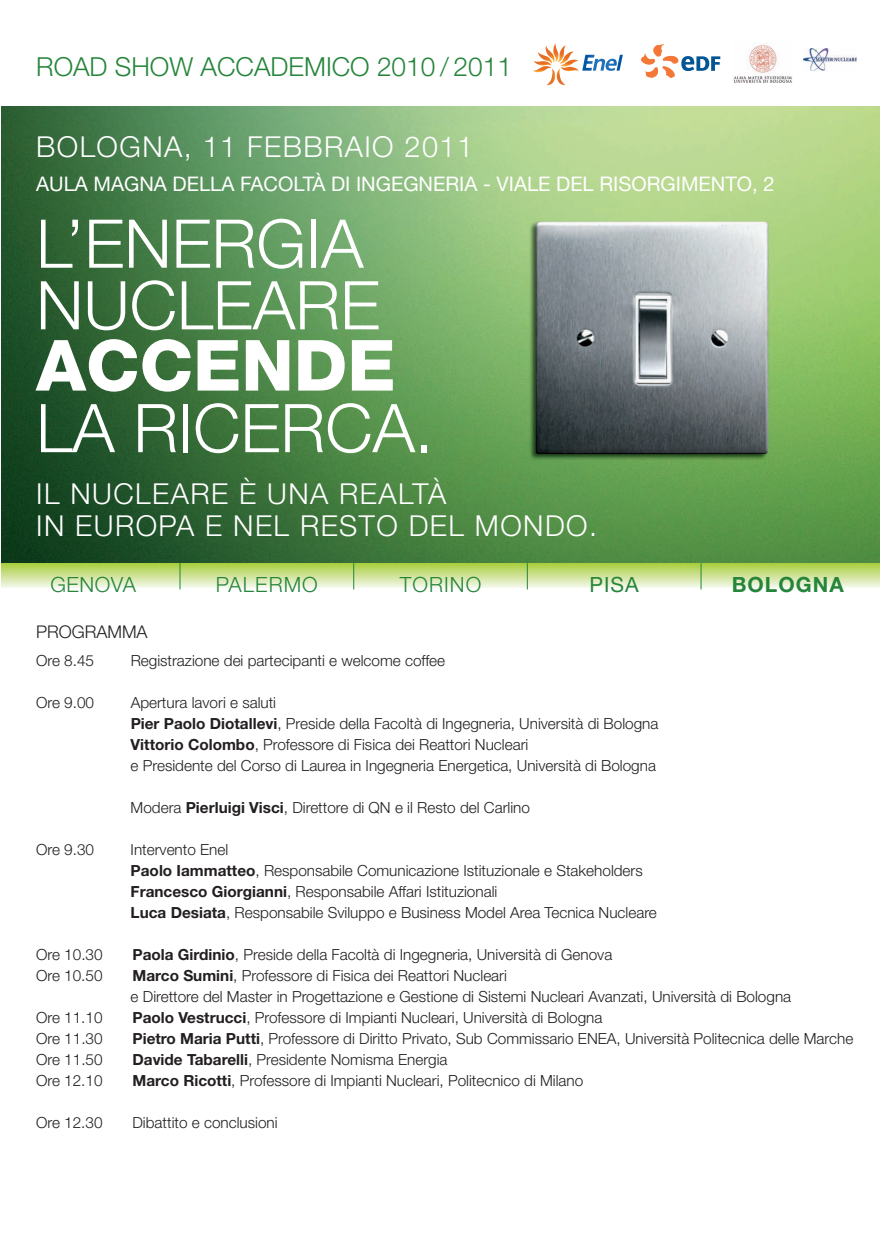
<style>
.page{position:relative;width:884px;height:1256px;background:#fff}
.page>*{position:absolute;margin:0;border:0;box-sizing:border-box;transform-origin:0 0}
.t1{font:800 70.61px "Helvetica Neue LT Std";color:#fff}
.t2{font:300 67.29px/61.6px "Helvetica Neue LT Std";color:#fff}
.t3{font:300 28.88px/31.5px "Helvetica Neue LT Std";letter-spacing:.05em;color:#fff}
.t4{font:300 26.25px "Helvetica Neue LT Std";color:#26853b}
.t5{font:300 21px "Helvetica Neue LT Std";letter-spacing:.05em;color:#26853b}
.t6{font:700 21px "Helvetica Neue LT Std";letter-spacing:.05em;color:#26853b}
.t7{font:21px "Helvetica Neue LT Std";color:#26853b}
.t8{font:20.12px "Helvetica Neue LT Std";color:#fff}
.t9{font:300 17.5px "Helvetica Neue LT Std";color:#231f20}
.t10{font:300 15.31px/21px "Helvetica Neue LT Std";color:#231f20}
.s1{font-weight:700}
</style>
<div class="page">
<img style="left:1px;top:107px;width:879px;height:456px">
<svg style="left:1px;top:563px;width:878px;height:25px;background:#cee294"></svg>
<svg style="left:180px;top:563px;width:1px;height:26px"></svg>
<svg style="left:353px;top:563px;width:1px;height:26px"></svg>
<svg style="left:527px;top:563px;width:1px;height:26px"></svg>
<svg style="left:701px;top:563px;width:1px;height:26px"></svg>
<svg style="left:533px;top:44px;width:90px;height:41px"></svg>
<img style="left:732px;top:45px;width:60px;height:37px">
<svg style="left:640px;top:44px;width:81px;height:34px"></svg>
<img style="left:804px;top:49px;width:52px;height:21px">
<h3 class="t4" style="left:36px;top:57px;width:477px">ROAD SHOW ACCADEMICO 2010 / 2011</h3>
<h3 class="t3" style="left:36px;top:134px;width:438px">BOLOGNA, 11 FEBBRAIO 2011</h3>
<h3 class="t8" style="left:36px;top:176px;width:740px">AULA MAGNA DELLA FACOLTÀ DI INGEGNERIA - VIALE DEL RISORGIMENTO, 2</h3>
<h2 class="t2" style="left:36px;top:219px;width:345px">L’ENERGIA<br>NUCLEARE</h2>
<h1 class="t1" style="left:36px;top:340px;width:361px">ACCENDE</h1>
<h2 class="t2" style="left:36px;top:404px;width:399px">LA RICERCA.</h2>
<h3 class="t3" style="left:36px;top:481px;width:562px">IL NUCLEARE È UNA REALTÀ<br>IN EUROPA E NEL RESTO DEL MONDO.</h3>
<h3 class="t5" style="left:50px;top:577px;width:87px">GENOVA</h3>
<h3 class="t5" style="left:216px;top:577px;width:103px">PALERMO</h3>
<h3 class="t5" style="left:400px;top:577px;width:83px">TORINO</h3>
<h3 class="t7" style="left:589px;top:577px;width:51px">PISA</h3>
<h3 class="t6" style="left:732px;top:577px;width:114px">BOLOGNA</h3>
<p class="t9" style="left:36px;top:626px;width:113px">PROGRAMMA</p>
<p class="t10" style="left:36px;top:652px;width:59px">Ore 8.45</p>
<p class="t10" style="left:131px;top:652px;width:316px">Registrazione dei partecipanti e welcome coffee</p>
<p class="t10" style="left:36px;top:694px;width:59px">Ore 9.00</p>
<p class="t10" style="left:131px;top:694px;width:529px">Apertura lavori e saluti<br><span class="s1">Pier Paolo Diotallevi</span>, Preside della Facoltà di Ingegneria, Università di Bologna <span class="s1">Vittorio Colombo</span>, Professore di Fisica dei Reattori Nucleari<br>e Presidente del Corso di Laurea in Ingegneria Energetica, Università di Bologna</p>
<p class="t10" style="left:131px;top:799px;width:401px">Modera <span class="s1">Pierluigi Visci</span>, Direttore di QN e il Resto del Carlino</p>
<p class="t10" style="left:36px;top:841px;width:59px">Ore 9.30</p>
<p class="t10" style="left:131px;top:841px;width:528px">Intervento Enel<br><span class="s1">Paolo Iammatteo</span>, Responsabile Comunicazione Istituzionale e Stakeholders <span class="s1">Francesco Giorgianni</span>, Responsabile Affari Istituzionali<br><span class="s1">Luca Desiata</span>, Responsabile Sviluppo e Business Model Area Tecnica Nucleare</p>
<p class="t10" style="left:36px;top:946px;width:68px">Ore 10.30</p>
<p class="t10" style="left:132px;top:946px;width:481px"><span class="s1">Paola Girdinio</span>, Preside della Facoltà di Ingegneria, Università di Genova</p>
<p class="t10" style="left:36px;top:967px;width:68px">Ore 10.50</p>
<p class="t10" style="left:131px;top:967px;width:662px"><span class="s1">Marco Sumini</span>, Professore di Fisica dei Reattori Nucleari<br>e Direttore del Master in Progettazione e Gestione di Sistemi Nucleari Avanzati, Università di Bologna</p>
<p class="t10" style="left:36px;top:1009px;width:68px">Ore 11.10</p>
<p class="t10" style="left:132px;top:1009px;width:471px"><span class="s1">Paolo Vestrucci</span>, Professore di Impianti Nucleari, Università di Bologna</p>
<p class="t10" style="left:36px;top:1030px;width:68px">Ore 11.30</p>
<p class="t10" style="left:133px;top:1030px;width:722px"><span class="s1">Pietro Maria Putti</span>, Professore di Diritto Privato, Sub Commissario ENEA, Università Politecnica delle Marche</p>
<p class="t10" style="left:36px;top:1051px;width:68px">Ore 11.50</p>
<p class="t10" style="left:132px;top:1051px;width:316px"><span class="s1">Davide Tabarelli</span>, Presidente Nomisma Energia</p>
<p class="t10" style="left:36px;top:1072px;width:68px">Ore 12.10</p>
<p class="t10" style="left:132px;top:1072px;width:452px"><span class="s1">Marco Ricotti</span>, Professore di Impianti Nucleari, Politecnico di Milano</p>
<p class="t10" style="left:36px;top:1114px;width:68px">Ore 12.30</p>
<p class="t10" style="left:132px;top:1114px;width:147px">Dibattito e conclusioni</p>
</div>
